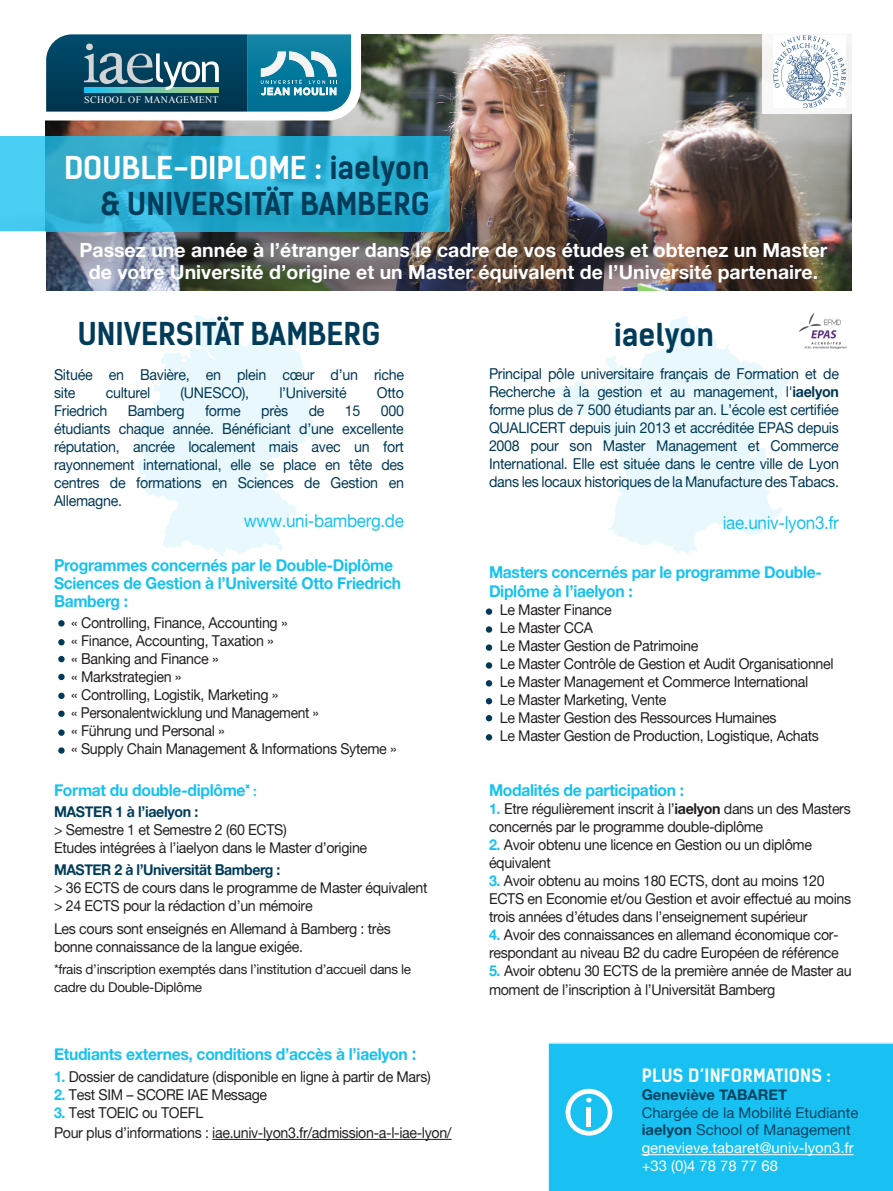
<style>
.page{position:relative;width:893px;height:1191px;background:#fff}
.page>*{position:absolute;margin:0;border:0;box-sizing:border-box;transform-origin:0 0}
.t1{font:700 30px "Kelson Sans";color:#003c59}
.t2{font:700 30px "Kelson Sans";color:#fff}
.t3{font:19.5px/22.5px "Alte Haas Grotesk Bold";color:#fff;text-align:center}
.t4{font:18px "Alte Haas Grotesk";letter-spacing:-.02em;color:#18c1f1;scale:.95 1}
.t5{font:700 17.55px "Kelson Sans";letter-spacing:.015em;color:#fff}
.t6{font:16.5px/18px "Alte Haas Grotesk Bold";letter-spacing:-.02em;color:#18c1f1;scale:.95 1}
.t7{font:15px/18px "Alte Haas Grotesk";letter-spacing:-.025em;color:#231f20;scale:.95 1}
.t8{font:15px/18px "Alte Haas Grotesk";letter-spacing:-.02em;color:#003855;text-align:justify;scale:.95 1}
.t9{font:15px "Alte Haas Grotesk";letter-spacing:-.025em;color:#231f20;scale:.92 1}
.t10{font:15px "Alte Haas Grotesk Bold";letter-spacing:-.03em;color:#003d5b;scale:.94 1}
.t11{font:15px "Alte Haas Grotesk Bold";letter-spacing:-.03em;color:#003d5b;scale:.95 1}
.t12{font:14.85px/17.9px "Alte Haas Grotesk";color:#004261}
.t13{font:14.85px/17.9px "Alte Haas Grotesk";color:#fff}
.t14{font:13.5px/18px "Alte Haas Grotesk";letter-spacing:-.025em;color:#231f20}
.t15{font:9.9px "Times New Roman";letter-spacing:.035em;color:#fff}
.s1{color:#003c59}
.s2{font-family:"Alte Haas Grotesk Bold"}
.s3{font-family:"Kelson Sans";font-weight:700;font-size:15px}
.s4{font-family:"Kelson Sans";font-weight:700;font-size:19.5px}
.s5{font-family:"Alte Haas Grotesk Bold";color:#18c1f1}
</style>
<div class="page">
<img style="left:46px;top:34px;width:806px;height:256px">
<svg style="left:46px;top:34px;width:315px;height:86px"></svg>
<svg style="left:46px;top:34px;width:305px;height:78px;background:#286d85"></svg>
<img style="left:46px;top:192px;width:793px;height:98px">
<svg style="left:0;top:136px;width:449px;height:96px;background:#2eb0d4"></svg>
<div style="left:548px;top:1042px;width:345px;height:149px;background:#18c1f1"></div>
<div style="left:486px;top:608px;width:6px;height:7px;background:#003a57;border-radius:50%"></div>
<svg style="left:486px;top:626px;width:6px;height:6px"></svg>
<svg style="left:486px;top:662px;width:6px;height:6px"></svg>
<svg style="left:486px;top:680px;width:6px;height:6px"></svg>
<svg style="left:486px;top:698px;width:6px;height:6px"></svg>
<hr style="left:642px;top:1154px;width:212px;height:1px;background:#fff">
<hr style="left:212px;top:1139px;width:240px;height:1px;background:#231f20">
<div style="left:566px;top:1088px;width:46px;height:47px;background:#fff;border-radius:50%"></div>
<div style="left:570px;top:1093px;width:38px;height:38px;background:#18c1f1;border-radius:50%"></div>
<div style="left:569px;top:1092px;width:40px;height:40px;border:2px solid #fff;border-radius:50%"></div>
<svg style="left:586px;top:1097px;width:6px;height:29px"></svg>
<img style="left:799px;top:313px;width:48px;height:37px">
<svg style="left:552px;top:316px;width:240px;height:237px"></svg>
<svg style="left:136px;top:315px;width:182px;height:243px;fill:#e8f8fd"></svg>
<svg style="left:0;top:231px;width:46px;height:1px"></svg>
<div style="left:58px;top:620px;width:7px;height:6px;background:#003a56;border-radius:50%"></div>
<div style="left:58px;top:639px;width:7px;height:6px;background:#003a56;border-radius:50%"></div>
<div style="left:58px;top:656px;width:7px;height:6px;background:#003a56;border-radius:50%"></div>
<div style="left:58px;top:674px;width:7px;height:6px;background:#003a56;border-radius:50%"></div>
<div style="left:58px;top:692px;width:7px;height:7px;background:#003a56;border-radius:50%"></div>
<div style="left:58px;top:710px;width:7px;height:7px;background:#003a56;border-radius:50%"></div>
<div style="left:58px;top:729px;width:7px;height:7px;background:#003a56;border-radius:50%"></div>
<div style="left:58px;top:747px;width:7px;height:6px;background:#003a56;border-radius:50%"></div>
<div style="left:762px;top:32px;width:131px;height:82px;background:#fff"></div>
<img style="left:773px;top:36px;width:72px;height:72px">
<div style="left:486px;top:644px;width:6px;height:7px;background:#003a57;border-radius:50%"></div>
<svg style="left:486px;top:715px;width:6px;height:6px"></svg>
<svg style="left:486px;top:734px;width:6px;height:6px"></svg>
<p class="t15" style="left:84px;top:93px;width:136px">SCHOOL OF MANAGEMENT</p>
<p class="t2" style="left:64px;top:149px;width:367px">DOUBLE-DIPLOME : <span class="s1">iaelyon</span></p>
<p class="t1" style="left:100px;top:185px;width:331px">&amp; UNIVERSITÄT BAMBERG</p>
<p class="t3" style="left:79px;top:238px;width:749px">Passez une année à l’étranger dans le cadre de vos études et obtenez un Master de votre Université d’origine et un Master équivalent de l’Université partenaire.</p>
<p class="t1" style="left:78px;top:315px;width:304px">UNIVERSITÄT BAMBERG</p>
<p class="t1" style="left:614px;top:316px;width:102px">iaelyon</p>
<p class="t8" style="left:54px;top:365px;width:370px">Située en Bavière, en plein cœur d’un riche site</p>
<p class="t8" style="left:106px;top:383px;width:49px">culturel</p>
<p class="t8" style="left:181px;top:383px;width:74px">(UNESCO),</p>
<p class="t8" style="left:279px;top:383px;width:72px">l’Université</p>
<p class="t8" style="left:377px;top:383px;width:30px">Otto</p>
<p class="t8" style="left:54px;top:401px;width:58px">Friedrich</p>
<p class="t8" style="left:128px;top:401px;width:61px">Bamberg</p>
<p class="t8" style="left:205px;top:401px;width:39px">forme</p>
<p class="t8" style="left:261px;top:401px;width:30px">près</p>
<p class="t8" style="left:309px;top:401px;width:18px">de</p>
<p class="t8" style="left:345px;top:401px;width:18px">15</p>
<p class="t8" style="left:54px;top:401px;width:370px;text-indent:327px">000 étudiants chaque année. Bénéficiant d’une excellente réputation, ancrée localement mais avec un fort rayonnement international, elle se place en tête des centres de formations en Sciences de Gestion en Allemagne.</p>
<p class="t8" style="left:489px;top:365px;width:370px">Principal pôle universitaire français de Formation et de Recherche à la gestion et au management, l'<span class="s2">iaelyon </span>forme plus de 7 500 étudiants par an. L’école est certifiée QUALICERT depuis juin 2013 et accréditée EPAS depuis 2008 pour son Master Management et Commerce International. Elle est située dans le centre ville de Lyon dans les locaux historiques de la Manufacture des Tabacs.</p>
<p class="t4" style="left:244px;top:510px;width:170px">www.uni-bamberg.de</p>
<p class="t4" style="left:723px;top:511px;width:124px">iae.univ-lyon3.fr</p>
<p class="t6" style="left:54px;top:556px;width:367px">Programmes concernés par le Double-Diplôme<br>Sciences de Gestion à l’Université Otto Friedrich<br>Bamberg :</p>
<p class="t7" style="left:71px;top:613px;width:229px">« Controlling, Finance, Accounting »</p>
<p class="t7" style="left:71px;top:631px;width:215px">« Finance, Accounting, Taxation »</p>
<p class="t7" style="left:71px;top:649px;width:157px">« Banking and Finance »</p>
<p class="t7" style="left:71px;top:667px;width:118px">« Markstrategien »</p>
<p class="t7" style="left:71px;top:685px;width:220px">« Controlling, Logistik, Marketing »</p>
<p class="t9" style="left:71px;top:704px;width:271px">« Personalentwicklung und Management »</p>
<p class="t7" style="left:71px;top:721px;width:163px">« Führung und Personal »</p>
<p class="t7" style="left:71px;top:739px;width:344px">« Supply Chain Management &amp; Informations Syteme »</p>
<p class="t6" style="left:54px;top:780px;width:215px">Format du double-diplôme<span class="s3">* :</span></p>
<p class="t11" style="left:54px;top:802px;width:154px">MASTER 1 à l’iaelyon :</p>
<p class="t7" style="left:54px;top:820px;width:331px">&gt; Semestre 1 et Semestre 2 (60 ECTS)<br>Etudes intégrées à l’iaelyon dans le Master d’origine</p>
<p class="t10" style="left:54px;top:860px;width:242px">MASTER 2 à l’Universität Bamberg :</p>
<p class="t7" style="left:54px;top:879px;width:395px">&gt; 36 ECTS de cours dans le programme de Master équivalent</p>
<p class="t7" style="left:54px;top:897px;width:274px">&gt; 24 ECTS pour la rédaction d’un mémoire</p>
<p class="t7" style="left:54px;top:919px;width:356px">Les cours sont enseignés en Allemand à Bamberg : très bonne connaissance de la langue exigée.</p>
<p class="t14" style="left:54px;top:960px;width:359px">*frais d’inscription exemptés dans l’institution d’accueil dans le cadre du Double-Diplôme</p>
<p class="t6" style="left:54px;top:1045px;width:383px">Etudiants externes, conditions d’accès à l’iaelyon <span class="s4">:</span></p>
<p class="t7" style="left:54px;top:1067px;width:398px"><span class="s5">1.</span> Dossier de candidature (disponible en ligne à partir de Mars)</p>
<p class="t7" style="left:54px;top:1085px;width:226px"><span class="s5">2.</span> Test SIM – SCORE IAE Message</p>
<p class="t7" style="left:54px;top:1103px;width:159px"><span class="s5">3.</span> Test TOEIC ou TOEFL</p>
<p class="t7" style="left:54px;top:1123px;width:420px">Pour plus d’informations : iae.univ-lyon3.fr/admission-a-l-iae-lyon/</p>
<p class="t6" style="left:489px;top:561px;width:352px;line-height:19.8px">Masters concernés par le programme Double-<br>Diplôme à l’iaelyon :</p>
<p class="t7" style="left:500px;top:601px;width:119px">Le Master Finance<br>Le Master CCA</p>
<p class="t7" style="left:500px;top:637px;width:211px">Le Master Gestion de Patrimoine</p>
<p class="t7" style="left:500px;top:655px;width:353px">Le Master Contrôle de Gestion et Audit Organisationnel</p>
<p class="t7" style="left:500px;top:673px;width:326px">Le Master Management et Commerce International</p>
<p class="t7" style="left:500px;top:691px;width:177px">Le Master Marketing, Vente</p>
<p class="t7" style="left:500px;top:709px;width:338px">Le Master Gestion des Ressources Humaines<br>Le Master Gestion de Production, Logistique, Achats</p>
<p class="t6" style="left:489px;top:780px;width:207px">Modalités de participation :</p>
<p class="t7" style="left:489px;top:799px;width:382px"><span class="s5">1.</span> Etre régulièrement inscrit à l’<span class="s2">iaelyon</span> dans un des Masters concernés par le programme double-diplôme</p>
<p class="t7" style="left:489px;top:835px;width:342px"><span class="s5">2.</span> Avoir obtenu une licence en Gestion ou un diplôme équivalent</p>
<p class="t7" style="left:489px;top:871px;width:383px"><span class="s5">3.</span> Avoir obtenu au moins 180 ECTS, dont au moins 120<br>ECTS en Economie et/ou Gestion et avoir effectué au moins trois années d’études dans l’enseignement supérieur</p>
<p class="t7" style="left:489px;top:925px;width:370px"><span class="s5">4.</span> Avoir des connaissances en allemand économique cor&shy;respondant au niveau B2 du cadre Européen de référence</p>
<p class="t7" style="left:489px;top:960px;width:383px;line-height:19.8px"><span class="s5">5.</span> Avoir obtenu 30 ECTS de la première année de Master au moment de l’inscription à l’Universität Bamberg</p>
<p class="t5" style="left:642px;top:1064px;width:191px">PLUS D’INFORMATIONS :</p>
<p class="t12" style="left:642px;top:1085px;width:218px"><span class="s2">Geneviève TABARET<br></span>Chargée de la Mobilité Etudiante <span class="s2">iaelyon</span> School of Management</p>
<p class="t13" style="left:642px;top:1138px;width:214px">genevieve.tabaret@univ-lyon3.fr +33 (0)4 78 78 77 68</p>
</div>
